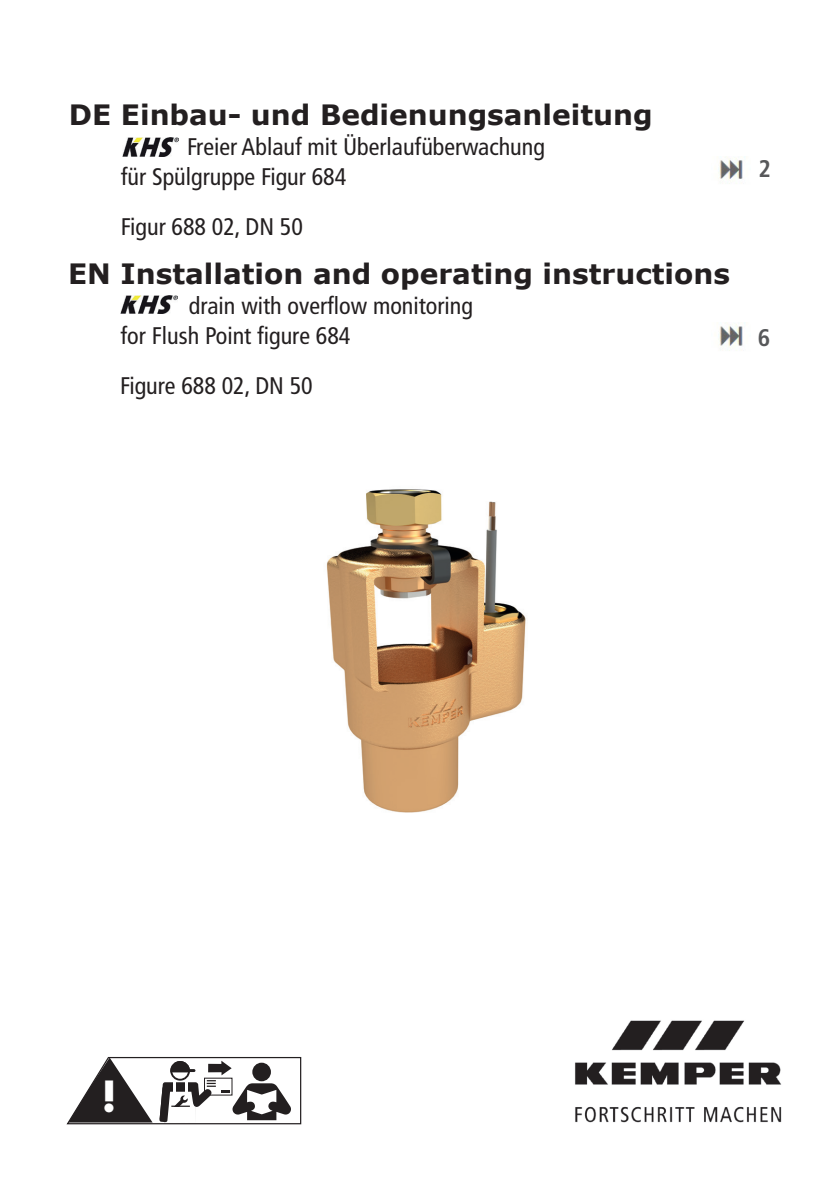
<style>
.page{position:relative;width:840px;height:1191px;background:#fff}
.page>*{position:absolute;margin:0;border:0;box-sizing:border-box;transform-origin:0 0}
.t1{font:800 condensed 39.4px "Futura Std";color:#fff}
.Headline{font:700 28px "Verdana";color:#231f20}
.Headline-2{font:condensed 24px/30px "Frutiger LT Com";color:#231f20}
.Nummerierung_Montage{font:700 condensed 24px "Frutiger LT Com";color:#57585a}
</style>
<div class="page">
<img style="left:122px;top:137px;width:57px;height:19px">
<img style="left:120px;top:295px;width:57px;height:19px">
<img style="left:326px;top:489px;width:200px;height:324px">
<svg style="left:66px;top:1057px;width:236px;height:68px"></svg>
<img style="left:718px;top:156px;width:27px;height:28px">
<img style="left:718px;top:323px;width:27px;height:28px">
<img style="left:575px;top:1020px;width:207px;height:103px">
<p class="Headline" style="left:69px;top:95px;width:585px">DE Einbau- und Bedienungsanleitung</p>
<p class="Headline-2" style="left:121px;top:131px;width:425px;text-indent:66px">Freier Ablauf mit Überlaufüberwachung für Spülgruppe Figur 684</p>
<p class="Headline-2" style="left:121px;top:211px;width:183px">Figur 688 02, DN 50</p>
<p class="Headline" style="left:68px;top:254px;width:663px">EN Installation and operating instructions</p>
<p class="Headline-2" style="left:120px;top:290px;width:354px;text-indent:68px">drain with overflow monitoring for Flush Point figure 684</p>
<p class="Headline-2" style="left:120px;top:370px;width:194px">Figure 688 02, DN 50</p>
<p class="Nummerierung_Montage" style="left:758px;top:154px;width:14px">2</p>
<p class="Nummerierung_Montage" style="left:757px;top:323px;width:14px">6</p>
<p class="t1" style="left:103px;top:1072px;width:14px">!</p>
</div>
